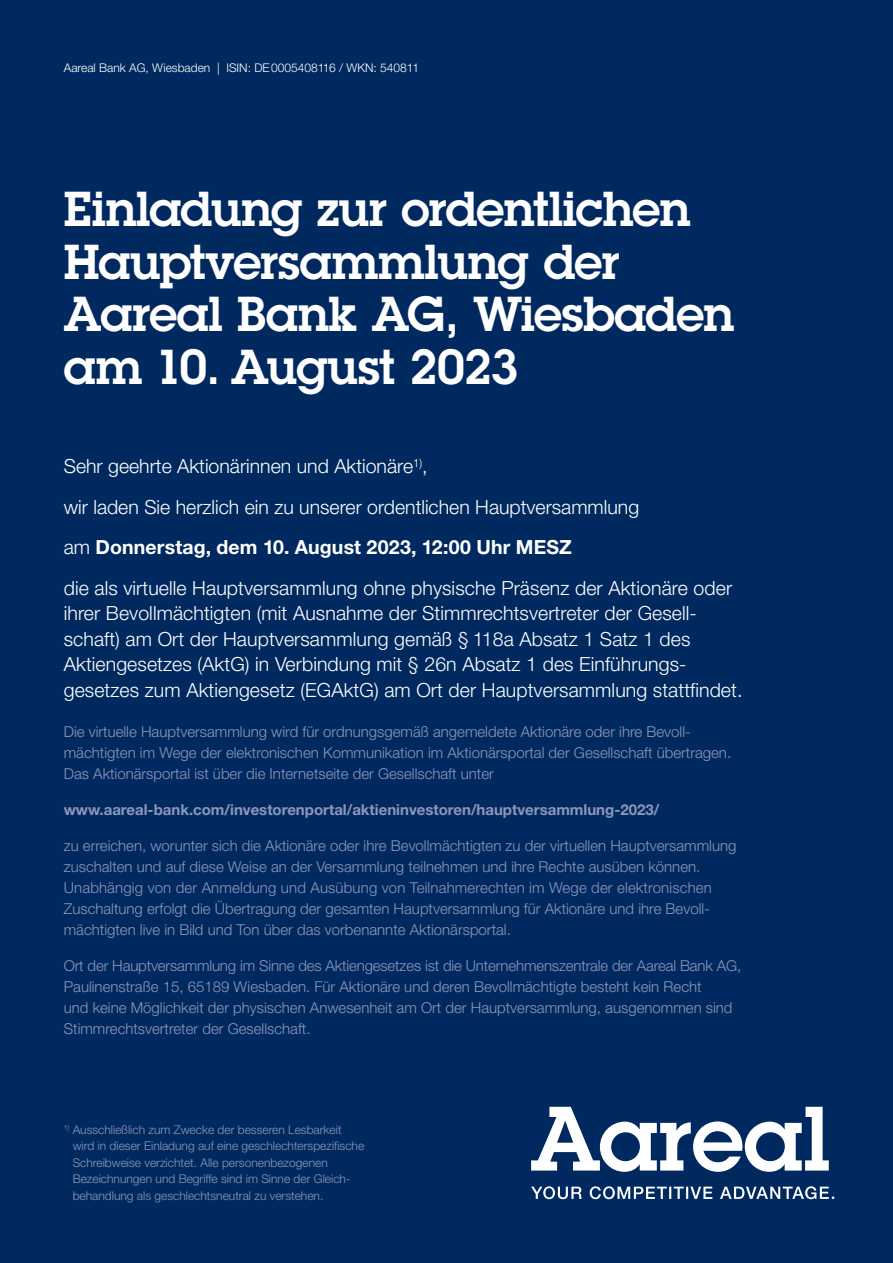
<style>
.page{position:relative;width:893px;height:1263px;background:#002a5f}
.page>*{position:absolute;margin:0;border:0;box-sizing:border-box;transform-origin:0 0}
.t1{font:600 48px/52.8px "Lubalin Graph Std";letter-spacing:-.015em;color:#fff}
.t2{font:300 19.5px/40.5px "Helvetica Neue LT Std";letter-spacing:.005em;color:#fff}
.t3{font:300 15px/21px "Helvetica Neue LT Std";color:#8e96b9}
.t4{font:700 15px "Helvetica Neue LT Std";color:#8e96b9}
.t5{font:300 12px/16.5px "Helvetica Neue LT Std";color:#8e96b9}
.t6{font:300 12px "Helvetica Neue LT Std";color:#fff}
.s1{font-weight:700}
</style>
<div class="page">
<svg style="left:531px;top:1186px;width:303px;height:13px"></svg>
<svg style="left:531px;top:1107px;width:298px;height:65px"></svg>
<p class="t6" style="left:64px;top:61px;width:357px">Aareal Bank AG, Wiesbaden | ISIN: DE0005408116 / WKN: 540811</p>
<h1 class="t1" style="left:64px;top:182px;width:672px">Einladung zur ordentlichen<br>Hauptversammlung der<br>Aareal Bank AG, Wiesbaden am 10. August 2023</h1>
<p class="t2" style="left:64px;top:446px;width:670px">Sehr geehrte Aktionärinnen und Aktionäre<sup>1)</sup>,<br>wir laden Sie herzlich ein zu unserer ordentlichen Hauptversammlung<br>am <span class="s1">Donnerstag, dem 10. August 2023, 12:00 Uhr MESZ<br></span>die als virtuelle Hauptversammlung ohne physische Präsenz der Aktionäre oder</p>
<p class="t2" style="left:64px;top:600px;width:680px;line-height:25.5px">ihrer Bevollmächtigten (mit Ausnahme der Stimmrechtsvertreter der Gesell&shy;schaft) am Ort der Hauptversammlung gemäß § 118a Absatz 1 Satz 1 des Aktiengesetzes (AktG) in Verbindung mit § 26n Absatz 1 des Einführungs&shy;gesetzes zum Aktiengesetz (EGAktG) am Ort der Hauptversammlung stattfindet.</p>
<p class="t3" style="left:64px;top:721px;width:669px">Die virtuelle Hauptversammlung wird für ordnungsgemäß angemeldete Aktionäre oder ihre Bevoll&shy;mächtigten im Wege der elektronischen Kommunikation im Aktionärsportal der Gesellschaft übertragen.<br>Das Aktionärsportal ist über die Internetseite der Gesellschaft unter</p>
<p class="t4" style="left:64px;top:801px;width:597px">www.aareal-bank.com/investorenportal/aktieninvestoren/hauptversammlung-2023/</p>
<p class="t3" style="left:64px;top:835px;width:674px">zu erreichen, worunter sich die Aktionäre oder ihre Bevollmächtigten zu der virtuellen Hauptversammlung zuschalten und auf diese Weise an der Versammlung teilnehmen und ihre Rechte ausüben können.<br>Unabhängig von der Anmeldung und Ausübung von Teilnahmerechten im Wege der elektronischen Zuschaltung erfolgt die Übertragung der gesamten Hauptversammlung für Aktionäre und ihre Bevoll&shy;mächtigten live in Bild und Ton über das vorbenannte Aktionärsportal.</p>
<p class="t3" style="left:64px;top:955px;width:679px">Ort der Hauptversammlung im Sinne des Aktiengesetzes ist die Unternehmenszentrale der Aareal Bank AG, Paulinenstraße 15, 65189 Wiesbaden. Für Aktionäre und deren Bevollmächtigte besteht kein Recht<br>und keine Möglichkeit der physischen Anwesenheit am Ort der Hauptversammlung, ausgenommen sind Stimmrechtsvertreter der Gesellschaft.</p>
<p class="t5" style="left:73px;top:1121px;width:293px;text-indent:-9px"><sup>1)</sup> Ausschließlich zum Zwecke der besseren Lesbarkeit wird in dieser Einladung auf eine geschlechterspezifische Schreibweise verzichtet. Alle personenbezogenen Bezeichnungen und Begriffe sind im Sinne der Gleich&shy;behandlung als geschlechtsneutral zu verstehen.</p>
</div>
